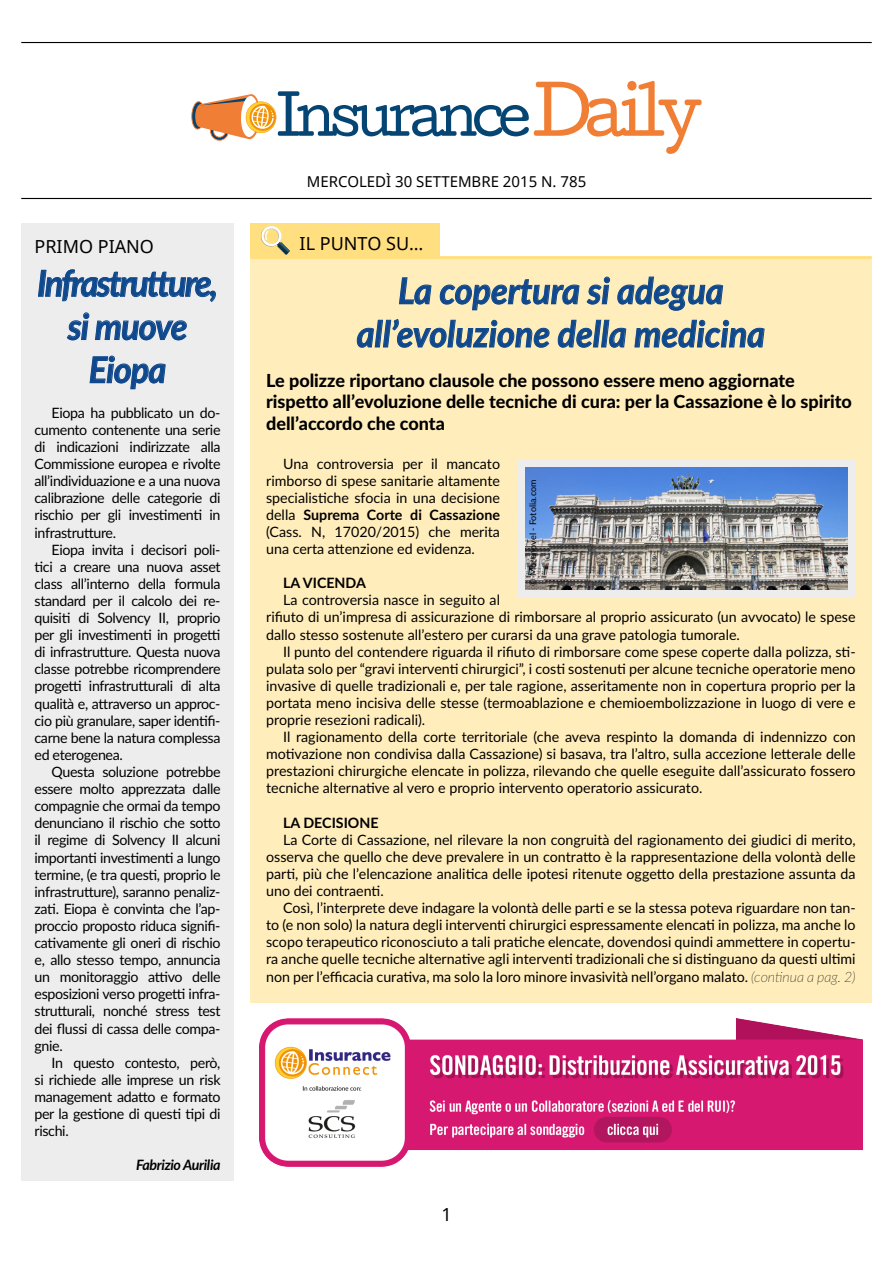
<style>
.page{position:relative;width:893px;height:1263px;background:#fff}
.page>*{position:absolute;margin:0;border:0;box-sizing:border-box;transform-origin:0 0}
.t1{font:italic 700 36px/43.2px "Lato";color:#0f488c;text-align:center;scale:.95 1}
.t2{font:italic 700 36px/43.2px "Lato";letter-spacing:-.05em;color:#0f488c;text-align:center;scale:.95 1}
.t3{font:800 18px/21.6px "Lato";color:#000}
.t4{font:18px "Noto Sans";color:#000}
.t5{font:15px "Noto Sans";color:#000}
.t6{font:14.25px/17.1px "Lato";color:#000;text-align:justify}
.t7{font:700 14.25px "Lato";color:#000}
.t8{font:italic 700 14.25px "Lato";letter-spacing:-.025em;color:#000}
.t9{font:9px "Lato";color:#000}
.s1{font-weight:700}
.s2{font-weight:100;font-style:italic}
</style>
<div class="page">
<hr style="left:21px;top:42px;width:851px;height:1px;background:#000">
<hr style="left:21px;top:198px;width:851px;height:1px;background:#000">
<svg style="left:191px;top:81px;width:511px;height:73px"></svg>
<div style="left:21px;top:223px;width:213px;height:958px;background:#ededed"></div>
<svg style="left:38px;top:269px;width:178px;height:33px"></svg>
<svg style="left:66px;top:312px;width:121px;height:29px"></svg>
<svg style="left:89px;top:355px;width:77px;height:35px"></svg>
<img style="left:259px;top:1018px;width:603px;height:149px">
<div style="left:250px;top:259px;width:622px;height:743px;background:#ffedbb"></div>
<div style="left:250px;top:223px;width:190px;height:35px;background:#ffdf80"></div>
<hr style="left:250px;top:256px;width:622px;height:3px;background:#ffdf80">
<svg style="left:261px;top:226px;width:29px;height:29px"></svg>
<svg style="left:399px;top:277px;width:33px;height:28px"></svg>
<svg style="left:439px;top:279px;width:141px;height:32px"></svg>
<svg style="left:586px;top:276px;width:24px;height:29px"></svg>
<svg style="left:617px;top:276px;width:107px;height:35px"></svg>
<svg style="left:357px;top:319px;width:193px;height:29px"></svg>
<svg style="left:558px;top:319px;width:69px;height:29px"></svg>
<svg style="left:634px;top:319px;width:131px;height:29px"></svg>
<div style="left:517px;top:459px;width:339px;height:139px;background:#ededed"></div>
<img style="left:525px;top:467px;width:323px;height:123px">
<p class="t4" style="left:35px;top:234px;width:121px">PRIMO PIANO</p>
<h1 class="t2" style="left:37px;top:260px;width:192px">Infrastrutture, si muove<br>Eiopa</h1>
<p class="t6" style="left:35px;top:403px;width:188px;text-indent:17px">Eiopa ha pubblicato un do&shy;cumento contenente una serie di indicazioni indirizzate alla Commissione europea e rivolte all’individuazione e a una nuova calibrazione delle categorie di rischio per gli investimenti in infrastrutture.</p>
<p class="t6" style="left:35px;top:540px;width:188px;text-indent:17px">Eiopa invita i decisori poli&shy;tici a creare una nuova asset class all’interno della formula standard per il calcolo dei re&shy;quisiti di Solvency II, proprio per gli investimenti in progetti di infrastrutture. Questa nuova classe potrebbe ricomprendere progetti infrastrutturali di alta qualità e, attraverso un approc&shy;cio più granulare, saper identifi&shy;carne bene la natura complessa ed eterogenea.</p>
<p class="t6" style="left:35px;top:763px;width:188px;text-indent:17px">Questa soluzione potrebbe essere molto apprezzata dalle compagnie che ormai da tempo denunciano il rischio che sotto il regime di Solvency II alcuni importanti investimenti a lungo termine, (e tra questi, proprio le infrastrutture), saranno penaliz&shy;zati. Eiopa è convinta che l’ap&shy;proccio proposto riduca signifi&shy;cativamente gli oneri di rischio e, allo stesso tempo, annuncia un monitoraggio attivo delle esposizioni verso progetti infra&shy;strutturali, nonché stress test dei flussi di cassa delle compa&shy;gnie.</p>
<p class="t6" style="left:35px;top:1053px;width:188px;text-indent:17px">In questo contesto, però, si richiede alle imprese un risk management adatto e formato per la gestione di questi tipi di rischi.</p>
<p class="t8" style="left:136px;top:1155px;width:86px">Fabrizio Aurilia</p>
<p class="t5" style="left:307px;top:171px;width:281px">MERCOLEDÌ 30 SETTEMBRE 2015 N. 785</p>
<p class="t4" style="left:300px;top:231px;width:125px">IL PUNTO SU…</p>
<h1 class="t1" style="left:357px;top:267px;width:431px">La copertura si adegua all’evoluzione della medicina</h1>
<p class="t3" style="left:266px;top:368px;width:587px">Le polizze riportano clausole che possono essere meno aggiornate rispetto all’evoluzione delle tecniche di cura: per la Cassazione è lo spirito dell’accordo che conta</p>
<p class="t6" style="left:266px;top:454px;width:235px;text-indent:17px">Una controversia per il mancato rimborso di spese sanitarie altamente specialistiche sfocia in una decisione della <span class="s1">Suprema Corte di Cassazione </span>(Cass. N, 17020/2015) che merita una certa attenzione ed evidenza.</p>
<p class="t7" style="left:283px;top:572px;width:84px">LA VICENDA</p>
<p class="t6" style="left:266px;top:591px;width:591px;text-align:left;text-indent:17px">La controversia nasce in seguito al<br>rifiuto di un’impresa di assicurazione di rimborsare al proprio assicurato (un avvocato) le spese dallo stesso sostenute all’estero per curarsi da una grave patologia tumorale.</p>
<p class="t6" style="left:266px;top:642px;width:591px;text-indent:17px">Il punto del contendere riguarda il rifiuto di rimborsare come spese coperte dalla polizza, sti&shy;pulata solo per “gravi interventi chirurgici”, i costi sostenuti per alcune tecniche operatorie meno invasive di quelle tradizionali e, per tale ragione, asseritamente non in copertura proprio per la portata meno incisiva delle stesse (termoablazione e chemioembolizzazione in luogo di vere e proprie resezioni radicali).</p>
<p class="t6" style="left:266px;top:728px;width:591px;text-indent:17px">Il ragionamento della corte territoriale (che aveva respinto la domanda di indennizzo con motivazione non condivisa dalla Cassazione) si basava, tra l’altro, sulla accezione letterale delle prestazioni chirurgiche elencate in polizza, rilevando che quelle eseguite dall’assicurato fossero tecniche alternative al vero e proprio intervento operatorio assicurato.</p>
<p class="t7" style="left:283px;top:812px;width:97px">LA DECISIONE</p>
<p class="t6" style="left:266px;top:830px;width:591px;text-indent:17px">La Corte di Cassazione, nel rilevare la non congruità del ragionamento dei giudici di merito, osserva che quello che deve prevalere in un contratto è la rappresentazione della volontà delle parti, più che l’elencazione analitica delle ipotesi ritenute oggetto della prestazione assunta da uno dei contraenti.</p>
<p class="t6" style="left:266px;top:899px;width:591px;text-indent:17px">Così, l’interprete deve indagare la volontà delle parti e se la stessa poteva riguardare non tan&shy;to (e non solo) la natura degli interventi chirurgici espressamente elencati in polizza, ma anche lo scopo terapeutico riconosciuto a tali pratiche elencate, dovendosi quindi ammettere in copertu&shy;ra anche quelle tecniche alternative agli interventi tradizionali che si distinguano da questi ultimi non per l’efficacia curativa, ma solo la loro minore invasività nell’organo malato. <span class="s2">(continua a pag. 2)</span></p>
<p class="t9" style="left:526px;top:586px;width:107px;rotate:-90deg">© Morenovel - Fotolia.com</p>
<p class="t4" style="left:441px;top:1202px;width:12px">1</p>
</div>
